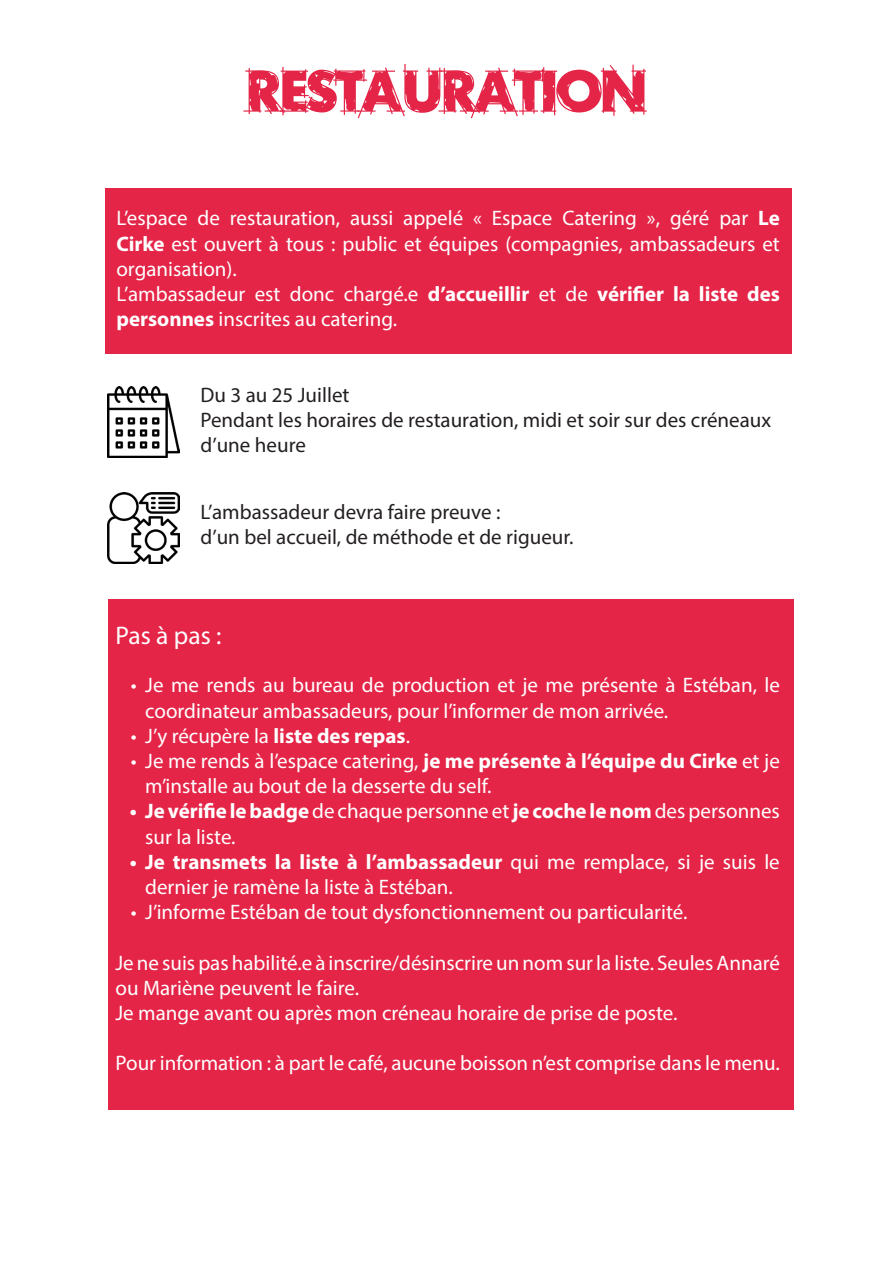
<style>
.page{position:relative;width:893px;height:1263px;background:#fff}
.page>*{position:absolute;margin:0;border:0;box-sizing:border-box;transform-origin:0 0}
.t1{font:57px "Rough Draft";letter-spacing:-.04em;color:#e42547}
.t2{font:25.5px "Myriad Pro";color:#fff}
.t3{font:21px/25.2px "Myriad Pro";color:#fff}
.t4{font:21px/25.2px "Myriad Pro";color:#231f20}
.s1{font-weight:700}
</style>
<div class="page">
<img style="left:108px;top:492px;width:71px;height:72px">
<div style="left:105px;top:188px;width:686px;height:165px;background:#e42547"></div>
<div style="left:108px;top:600px;width:685px;height:510px;background:#e42547"></div>
<img style="left:108px;top:386px;width:71px;height:72px">
<p class="t1" style="left:246px;top:54px;width:403px">RESTAURATION</p>
<p class="t3" style="left:116px;top:205px;width:665px;text-align:justify">L’espace de restauration, aussi appelé « Espace Catering », géré par <span class="s1">Le Cirke</span> est ouvert à tous : public et équipes (compagnies, ambassadeurs et organisation).</p>
<p class="t3" style="left:116px;top:281px;width:665px">L’ambassadeur est donc chargé.e <span class="s1">d’accueillir</span> et de <span class="s1">vérifier la liste des personnes</span> inscrites au catering.</p>
<p class="t4" style="left:200px;top:382px;width:151px">Du 3 au 25 Juillet</p>
<p class="t4" style="left:200px;top:407px;width:572px">Pendant les horaires de restauration, midi et soir sur des créneaux d’une heure</p>
<p class="t4" style="left:200px;top:499px;width:301px">L’ambassadeur devra faire preuve :</p>
<p class="t4" style="left:200px;top:524px;width:375px">d’un bel accueil, de méthode et de rigueur.</p>
<p class="t2" style="left:116px;top:619px;width:107px">Pas à pas :</p>
<p class="t3" style="left:145px;top:672px;width:636px;text-indent:-14px">• Je me rends au bureau de production et je me présente à Estéban, le coordinateur ambassadeurs, pour l’informer de mon arrivée.</p>
<p class="t3" style="left:131px;top:723px;width:281px">• J’y récupère la <span class="s1">liste des repas</span>.</p>
<p class="t3" style="left:145px;top:748px;width:636px;text-indent:-14px">• Je me rends à l’espace catering, <span class="s1">je me présente à l’équipe du Cirke</span> et je m’installe au bout de la desserte du self.</p>
<p class="t3" style="left:145px;top:798px;width:636px;text-indent:-16px"><span class="s1">• Je vérifie le badge</span> de chaque personne et <span class="s1">je coche le nom</span> des personnes sur la liste.</p>
<p class="t3" style="left:145px;top:849px;width:636px;text-indent:-16px"><span class="s1">• Je transmets la liste à l’ambassadeur</span> qui me remplace, si je suis le dernier je ramène la liste à Estéban.</p>
<p class="t3" style="left:131px;top:899px;width:558px">• J’informe Estéban de tout dysfonctionnement ou particularité.</p>
<p class="t3" style="left:116px;top:949px;width:666px">Je ne suis pas habilité.e à inscrire/désinscrire un nom sur la liste. Seules Annaré ou Mariène peuvent le faire.</p>
<p class="t3" style="left:116px;top:1000px;width:564px">Je mange avant ou après mon créneau horaire de prise de poste.</p>
<p class="t3" style="left:116px;top:1050px;width:666px">Pour information : à part le café, aucune boisson n’est comprise dans le menu.</p>
</div>
